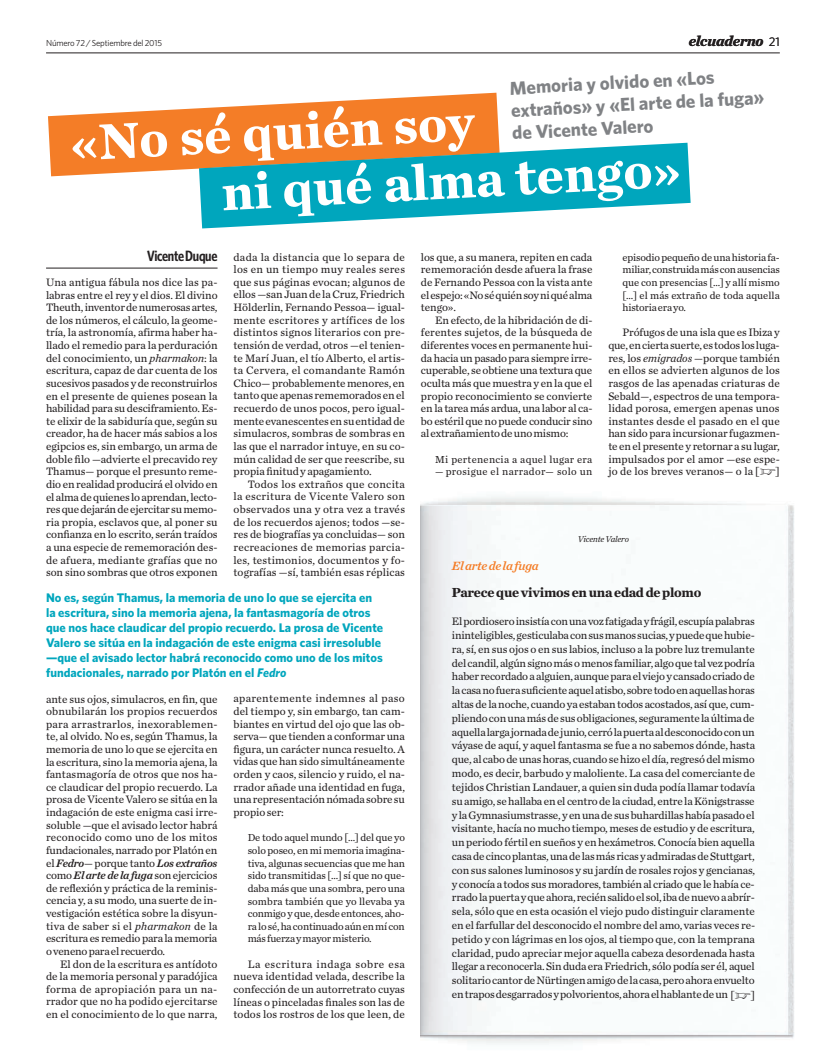
<style>
.page{position:relative;width:833px;height:1063px;background:#fff}
.page>*{position:absolute;margin:0;border:0;box-sizing:border-box;transform-origin:0 0}
.t1{font:700 52.5px/57.5px "Chronicle Text G2";color:#fff}
.t2{font:700 18.75px/22.5px "Whitney";color:#808285}
.t3{font:italic 700 15px "Chronicle Text G2";letter-spacing:-.015em;color:#231f20}
.t4{font:600 15px "Whitney Condensed";letter-spacing:-.02em;color:#231f20}
.t5{font:700 13.75px "Chronicle Text G2";letter-spacing:-.02em;color:#231f20}
.t6{font:700 12.5px/15px "Whitney";color:#00a6bd}
.t7{font:italic 12.5px "Chronicle Text G2 Semi";letter-spacing:-.015em;color:#f47d27}
.t8{font:11.25px/12.6px "Chronicle Text G2";letter-spacing:-.005em;color:#231f20;text-align:justify}
.t9{font:italic 11.25px "Chronicle Text G2 Semi";letter-spacing:-.015em;color:#231f20}
.t10{font:10.62px/12.6px "Chronicle Text G2";letter-spacing:-.005em;color:#231f20;text-align:justify}
.t11{font:10.62px "Chronicle Text G2";letter-spacing:.025em;color:#231f20}
.t12{font:10.62px "Chronicle Text G2";letter-spacing:.03em;color:#231f20}
.t13{font:8.75px "Whitney";letter-spacing:-.02em;color:#231f20}
.t14{font:italic 8.75px "Chronicle Text G2";letter-spacing:-.015em;color:#231f20}
.s1{font-family:"Whitney";font-weight:400;font-style:normal;font-size:12.5px}
.s2{font-style:italic}
.s3{font-family:"Chronicle Text G2";font-style:normal}
.s4{font-family:"Chronicle Text G2 Semi";font-style:italic}
</style>
<div class="page">
<hr style="left:46px;top:53px;width:734px;height:1px;background:#231f20">
<hr style="left:46px;top:268px;width:171px;height:1px;background:#231f20">
<svg style="left:48px;top:93px;width:451px;height:83px;fill:#f47d27"></svg>
<svg style="left:199px;top:143px;width:491px;height:85px;fill:#00a6bd"></svg>
<img style="left:421px;top:496px;width:373px;height:548px">
<p class="t13" style="left:46px;top:38px;width:117px">Número 72 / Septiembre del 2015</p>
<h3 class="t3" style="left:688px;top:29px;width:93px">elcuaderno <span class="s1">21</span></h3>
<h2 class="t2" style="left:509px;top:76px;width:255px;rotate:-3deg">Memoria y olvido en «Los extraños» y «El arte de la fuga» de Vicente Valero</h2>
<h1 class="t1" style="left:217px;top:104px;width:460px;text-indent:-148px;rotate:-3deg">«No sé quién soy<br>ni qué alma tengo»</h1>
<h3 class="t4" style="left:147px;top:247px;width:72px">Vicente Duque</h3>
<p class="t8" style="left:46px;top:275px;width:173px">Una antigua fábula nos dice las pa&shy;labras entre el rey y el dios. El divino Theuth, inventor de numerosas artes, de los números, el cálculo, la geome&shy;tría, la astronomía, afirma haber ha&shy;llado el remedio para la perduración del conocimiento, un <span class="s2">pharmakon</span>: la escritura, capaz de dar cuenta de los sucesivos pasados y de reconstruirlos en el presente de quienes posean la habilidad para su desciframiento. Es&shy;te elixir de la sabiduría que, según su creador, ha de hacer más sabios a los egipcios es, sin embargo, un arma de doble filo —advierte el precavido rey Thamus— porque el presunto reme&shy;dio en realidad producirá el olvido en el alma de quienes lo aprendan, lecto&shy;res que dejarán de ejercitar su memo&shy;ria propia, esclavos que, al poner su confianza en lo escrito, serán traídos a una especie de rememoración des&shy;de afuera, mediante grafías que no son sino sombras que otros exponen</p>
<p class="t8" style="left:233px;top:250px;width:173px">dada la distancia que lo separa de los en un tiempo muy reales seres que sus páginas evocan; algunos de ellos —san Juan de la Cruz, Friedrich Hölderlin, Fernando Pessoa— igual&shy;mente escritores y artífices de los distintos signos literarios con pre&shy;tensión de verdad, otros —el tenien&shy;te Marí Juan, el tío Alberto, el artis&shy;ta Cervera, el comandante Ramón Chico— probablemente menores, en tanto que apenas rememorados en el recuerdo de unos pocos, pero igual&shy;mente evanescentes en su entidad de simulacros, sombras de sombras en las que el narrador intuye, en su co&shy;mún calidad de ser que reescribe, su propia finitud y apagamiento.</p>
<p class="t8" style="left:233px;top:477px;width:173px;text-indent:14px">Todos los extraños que concita la escritura de Vicente Valero son observados una y otra vez a través de los recuerdos ajenos; todos —se&shy;res de biografías ya concluidas— son recreaciones de memorias parcia&shy;les, testimonios, documentos y fo&shy;tografías —sí, también esas réplicas</p>
<p class="t6" style="left:46px;top:590px;width:338px">No es, según Thamus, la memoria de uno lo que se ejercita en la escritura, sino la memoria ajena, la fantasmagoría de otros que nos hace claudicar del propio recuerdo. La prosa de Vicente Valero se sitúa en la indagación de este enigma casi irresoluble —que el avisado lector habrá reconocido como uno de los mitos fundacionales, narrado por Platón en el <span class="s2">Fedro</span></p>
<p class="t8" style="left:46px;top:692px;width:173px">ante sus ojos, simulacros, en fin, que obnubilarán los propios recuerdos para arrastrarlos, inexorablemen&shy;te, al olvido. No es, según Thamus, la memoria de uno lo que se ejercita en la escritura, sino la memoria ajena, la fantasmagoría de otros que nos ha&shy;ce claudicar del propio recuerdo. La prosa de Vicente Valero se sitúa en la indagación de este enigma casi irre&shy;soluble —que el avisado lector habrá reconocido como uno de los mitos fundacionales, narrado por Platón en</p>
<p class="t9" style="left:46px;top:854px;width:173px"><span class="s3">el</span> Fedro<span class="s3">— porque tanto</span> Los extraños</p>
<p class="t8" style="left:46px;top:869px;width:173px">como <span class="s4">El arte de la fuga</span> son ejercicios de reflexión y práctica de la reminis&shy;cencia y, a su modo, una suerte de in&shy;vestigación estética sobre la disyun&shy;tiva de saber si el <span class="s2">pharmakon</span> de la escritura es remedio para la memoria o veneno para el recuerdo.</p>
<p class="t8" style="left:46px;top:957px;width:173px;text-indent:14px">El don de la escritura es antídoto de la memoria personal y paradójica forma de apropiación para un na&shy;rrador que no ha podido ejercitarse en el conocimiento de lo que narra,</p>
<p class="t8" style="left:233px;top:692px;width:173px">aparentemente indemnes al paso del tiempo y, sin embargo, tan cam&shy;biantes en virtud del ojo que las ob&shy;serva— que tienden a conformar una figura, un carácter nunca resuelto. A vidas que han sido simultáneamente orden y caos, silencio y ruido, el na&shy;rrador añade una identidad en fuga, una representación nómada sobre su propio ser:</p>
<p class="t10" style="left:248px;top:831px;width:159px">De todo aquel mundo […] del que yo solo poseo, en mi memoria imagina&shy;tiva, algunas secuencias que me han sido transmitidas […] sí que no que&shy;daba más que una sombra, pero una sombra también que yo llevaba ya conmigo y que, desde entonces, aho&shy;ra lo sé, ha continuado aún en mí con más fuerza y mayor misterio.</p>
<p class="t8" style="left:233px;top:957px;width:173px;text-indent:14px">La escritura indaga sobre esa nueva identidad velada, describe la confección de un autorretrato cuyas líneas o pinceladas finales son las de todos los rostros de los que leen, de</p>
<p class="t8" style="left:421px;top:250px;width:173px">los que, a su manera, repiten en cada rememoración desde afuera la frase de Fernando Pessoa con la vista ante el espejo: «No sé quién soy ni qué alma tengo».</p>
<p class="t8" style="left:421px;top:313px;width:173px;text-indent:14px">En efecto, de la hibridación de di&shy;ferentes sujetos, de la búsqueda de diferentes voces en permanente hui&shy;da hacia un pasado para siempre irre&shy;cuperable, se obtiene una textura que oculta más que muestra y en la que el propio reconocimiento se convierte en la tarea más ardua, una labor al ca&shy;bo estéril que no puede conducir sino al extrañamiento de uno mismo:</p>
<p class="t11" style="left:435px;top:451px;width:159px">Mi pertenencia a aquel lugar era</p>
<p class="t12" style="left:435px;top:464px;width:159px">— prosigue el narrador— solo un</p>
<p class="t10" style="left:622px;top:250px;width:159px">episodio pequeño de una historia fa&shy;miliar, construida más con ausencias que con presencias […] y allí mismo […] el más extraño de toda aquella historia era yo.</p>
<p class="t8" style="left:608px;top:326px;width:173px;text-indent:14px">Prófugos de una isla que es Ibiza y que, en cierta suerte, es todos los luga&shy;res, los <span class="s2">emigrados</span> —porque también en ellos se advierten algunos de los rasgos de las apenadas criaturas de Sebald—, espectros de una tempora&shy;lidad porosa, emergen apenas unos instantes desde el pasado en el que han sido para incursionar fugazmen&shy;te en el presente y retornar a su lugar, impulsados por el amor —ese espe&shy;jo de los breves veranos— o la [•]</p>
<p class="t14" style="left:578px;top:532px;width:53px">Vicente Valero</p>
<p class="t7" style="left:452px;top:556px;width:88px">El arte de la fuga</p>
<p class="t5" style="left:452px;top:582px;width:251px">Parece que vivimos en una edad de plomo</p>
<p class="t8" style="left:452px;top:614px;width:305px;line-height:13.9px">El pordiosero insistía con una voz fatigada y frágil, escupía palabras ininteligibles, gesticulaba con sus manos sucias, y puede que hubie&shy;ra, sí, en sus ojos o en sus labios, incluso a la pobre luz tremulante del candil, algún signo más o menos familiar, algo que tal vez podría haber recordado a alguien, aunque para el viejo y cansado criado de la casa no fuera suficiente aquel atisbo, sobre todo en aquellas horas altas de la noche, cuando ya estaban todos acostados, así que, cum&shy;pliendo con una más de sus obligaciones, seguramente la última de aquella larga jornada de junio, cerró la puerta al desconocido con un váyase de aquí, y aquel fantasma se fue a no sabemos dónde, hasta que, al cabo de unas horas, cuando se hizo el día, regresó del mismo modo, es decir, barbudo y maloliente. La casa del comerciante de tejidos Christian Landauer, a quien sin duda podía llamar todavía su amigo, se hallaba en el centro de la ciudad, entre la Königstrasse y la Gymnasiumstrasse, y en una de sus buhardillas había pasado el visitante, hacía no mucho tiempo, meses de estudio y de escritura, un periodo fértil en sueños y en hexámetros. Conocía bien aquella casa de cinco plantas, una de las más ricas y admiradas de Stuttgart, con sus salones luminosos y su jardín de rosales rojos y gencianas, y conocía a todos sus moradores, también al criado que le había ce&shy;rrado la puerta y que ahora, recién salido el sol, iba de nuevo a abrír&shy;sela, sólo que en esta ocasión el viejo pudo distinguir claramente en el farfullar del desconocido el nombre del amo, varias veces re&shy;petido y con lágrimas en los ojos, al tiempo que, con la temprana claridad, pudo apreciar mejor aquella cabeza desordenada hasta llegar a reconocerla. Sin duda era Friedrich, sólo podía ser él, aquel solitario cantor de Nürtingen amigo de la casa, pero ahora envuelto en trapos desgarrados y polvorientos, ahora el hablante de un [•]</p>
</div>
